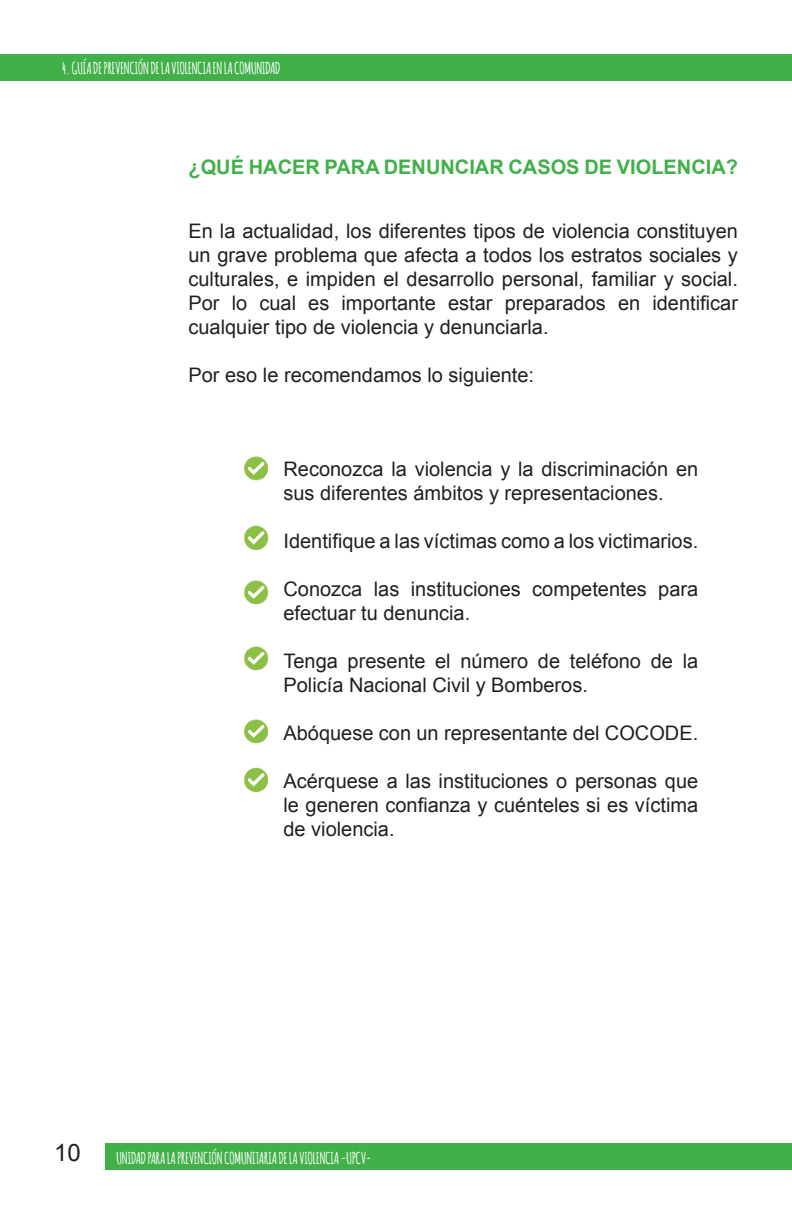
<style>
.page{position:relative;width:792px;height:1224px;background:#fff}
.page>*{position:absolute;margin:0;border:0;box-sizing:border-box;transform-origin:0 0}
.t1{font:24px "Arial";color:#231f20}
.t2{font:20px/24px "Arial";color:#231f20}
.t3{font:700 20px "Arial";color:#41b049}
.t4{font:700 16px "Amatic";color:#fff}
</style>
<div class="page">
<div style="left:106px;top:1144px;width:686px;height:26px;background:#41b049"></div>
<div style="left:0;top:54px;width:792px;height:26px;background:#41b049"></div>
<img style="left:244px;top:456px;width:25px;height:25px">
<img style="left:244px;top:580px;width:25px;height:25px">
<img style="left:244px;top:646px;width:25px;height:25px">
<img style="left:244px;top:525px;width:25px;height:26px">
<img style="left:244px;top:719px;width:25px;height:25px">
<img style="left:244px;top:767px;width:25px;height:26px">
<p class="t4" style="left:62px;top:57px;width:220px">4. GUÍA DE PREVENCIÓN DE LA VIOLENCIA EN LA COMUNIDAD</p>
<p class="t3" style="left:189px;top:154px;width:551px">¿QUÉ HACER PARA DENUNCIAR CASOS DE VIOLENCIA?</p>
<p class="t2" style="left:189px;top:219px;width:551px;text-align:justify">En la actualidad, los diferentes tipos de violencia constituyen un grave problema que afecta a todos los estratos sociales y culturales, e impiden el desarrollo personal, familiar y social.<br>Por lo cual es importante estar preparados en identificar cualquier tipo de violencia y denunciarla.</p>
<p class="t2" style="left:189px;top:363px;width:347px">Por eso le recomendamos lo siguiente:</p>
<p class="t2" style="left:283px;top:458px;width:416px">Reconozca la violencia y la discriminación en sus diferentes ámbitos y representaciones.</p>
<p class="t2" style="left:283px;top:530px;width:416px">Identifique a las víctimas como a los victimarios.</p>
<p class="t2" style="left:283px;top:578px;width:416px">Conozca las instituciones competentes para efectuar tu denuncia.</p>
<p class="t2" style="left:283px;top:650px;width:416px">Tenga presente el número de teléfono de la<br>Policía Nacional Civil y Bomberos.</p>
<p class="t2" style="left:283px;top:722px;width:416px">Abóquese con un representante del COCODE.</p>
<p class="t2" style="left:283px;top:770px;width:416px;text-align:justify">Acérquese a las instituciones o personas que le generen confianza y cuénteles si es víctima de violencia.</p>
<p class="t1" style="left:54px;top:1137px;width:28px">10</p>
<p class="t4" style="left:117px;top:1147px;width:257px">UNIDAD PARA LA PREVENCIÓN COMUNITARIA DE LA VIOLENCIA -UPCV-</p>
</div>
